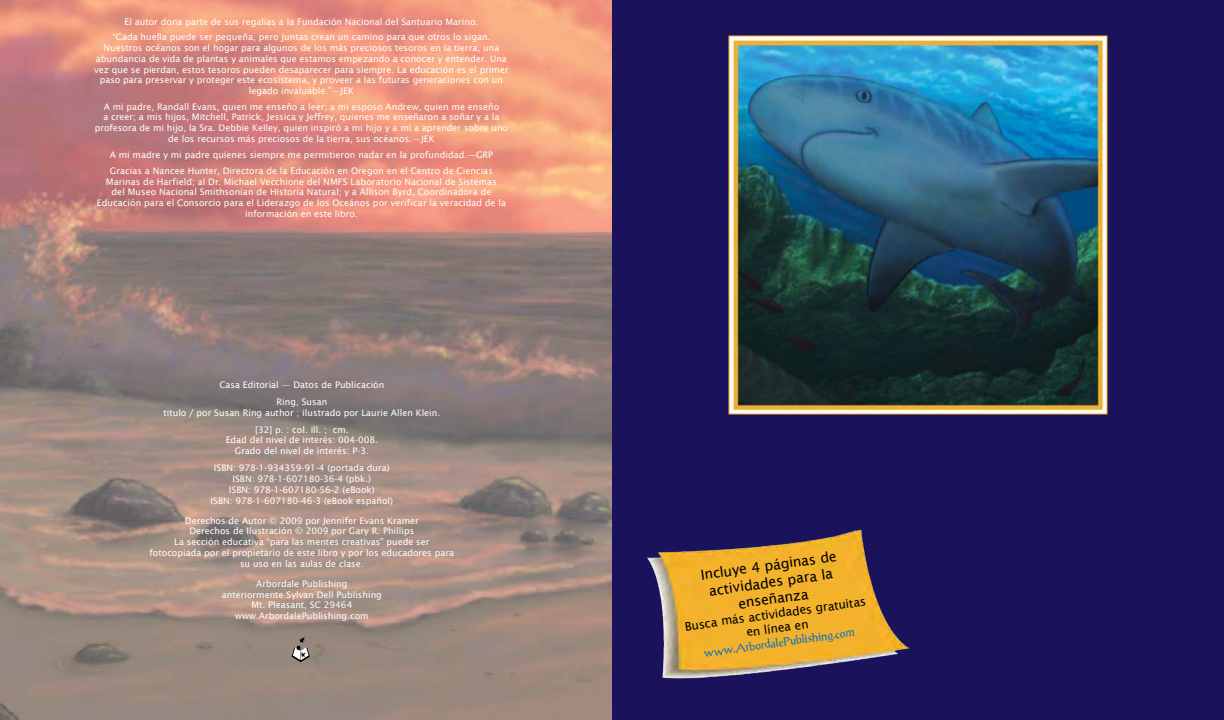
<style>
.page{position:relative;width:1224px;height:720px;background:#fff}
.page>*{position:absolute;margin:0;border:0;box-sizing:border-box;transform-origin:0 0}
.t1{font:14px/16.8px "Lucida Sans";color:#000;text-align:center}
.t2{font:12px/14.4px "Lucida Sans";color:#000;text-align:center}
.t3{font:12px "Post Antiqua";color:#1072ba}
.t4{font:9px/10.8px "Lucida Sans";color:#fff;text-align:center}
</style>
<div class="page">
<img style="left:0;top:0;width:612px;height:720px">
<svg style="left:292px;top:637px;width:18px;height:25px"></svg>
<div style="left:612px;top:0;width:612px;height:720px;background:#1a125a"></div>
<img style="left:648px;top:530px;width:261px;height:149px">
<img style="left:730px;top:38px;width:376px;height:374px">
<p class="t4" style="left:112px;top:14px;width:379px;line-height:15.3px">El autor dona parte de sus regalías a la Fundación Nacional del Santuario Marino. “Cada huella puede ser pequeña, pero juntas crean un camino para que otros lo sigan.</p>
<p class="t4" style="left:94px;top:42px;width:416px">Nuestros océanos son el hogar para algunos de los más preciosos tesoros en la tierra, una abundancia de vida de plantas y animales que estamos empezando a conocer y entender. Una vez que se pierdan, estos tesoros pueden desaparecer para siempre. La educación es el primer paso para preservar y proteger este ecosistema, y proveer a las futuras generaciones con un legado invaluable.”—JEK</p>
<p class="t4" style="left:95px;top:101px;width:415px">A mi padre, Randall Evans, quien me enseño a leer; a mi esposo Andrew, quien me enseño<br>a creer; a mis hijos, Mitchell, Patrick, Jessica y Jeffrey, quienes me enseñaron a soñar y a la profesora de mi hijo, la Sra. Debbie Kelley, quien inspiró a mi hijo y a mi a aprender sobre uno de los recursos más preciosos de la tierra, sus océanos.—JEK</p>
<p class="t4" style="left:110px;top:148px;width:385px;line-height:15.3px;text-align:left">A mi madre y mi padre quienes siempre me permitieron nadar en la profundidad.—GRP<br>Gracias a Nancee Hunter, Directora de la Educación en Oregon en el Centro de Ciencias</p>
<p class="t4" style="left:97px;top:176px;width:411px">Marinas de Harfield; al Dr. Michael Vecchione del NMFS Laboratorio Nacional de Sistemas<br>del Museo Nacional Smithsonian de Historia Natural; y a Allison Byrd, Coordinadora de Educación para el Consorcio para el Liderazgo de los Oceános por verificar la veracidad de la información en este libro.</p>
<p class="t4" style="left:219px;top:376px;width:167px;line-height:17px">Casa Editorial — Datos de Publicación<br>Ring, Susan</p>
<p class="t4" style="left:163px;top:404px;width:278px;line-height:17px">titulo / por Susan Ring author ; ilustrado por Laurie Allen Klein. [32] p. : col. ill. ; cm.</p>
<p class="t4" style="left:226px;top:435px;width:154px">Edad del nivel de interés: 004-008.<br>Grado del nivel de interés: P-3.</p>
<p class="t4" style="left:211px;top:463px;width:184px">ISBN: 978-1-934359-91-4 (portada dura)<br>ISBN: 978-1-607180-36-4 (pbk.)<br>ISBN: 978-1-607180-56-2 (eBook)<br>ISBN: 978-1-607180-46-3 (eBook español)</p>
<p class="t4" style="left:150px;top:515px;width:306px">Derechos de Autor © 2009 por Jennifer Evans Kramer<br>Derechos de Ilustración © 2009 por Gary R. Phillips<br>La sección educativa “para las mentes creativas” puede ser fotocopiada por el propietario de este libro y por los educadores para su uso en las aulas de clase.</p>
<p class="t4" style="left:222px;top:578px;width:162px">Arbordale Publishing<br>anteriormente Sylvan Dell Publishing<br>Mt. Pleasant, SC 29464 www.ArbordalePublishing.com</p>
<h1 class="t1" style="left:700px;top:567px;width:139px;rotate:-8deg">Incluye 4 páginas de actividades para la enseñanza</h1>
<h2 class="t2" style="left:684px;top:619px;width:185px;rotate:-8deg">Busca más actividades gratuitas en línea en</h2>
<h2 class="t3" style="left:703px;top:646px;width:153px;rotate:-8deg">www.ArbordalePublishing.com</h2>
</div>
